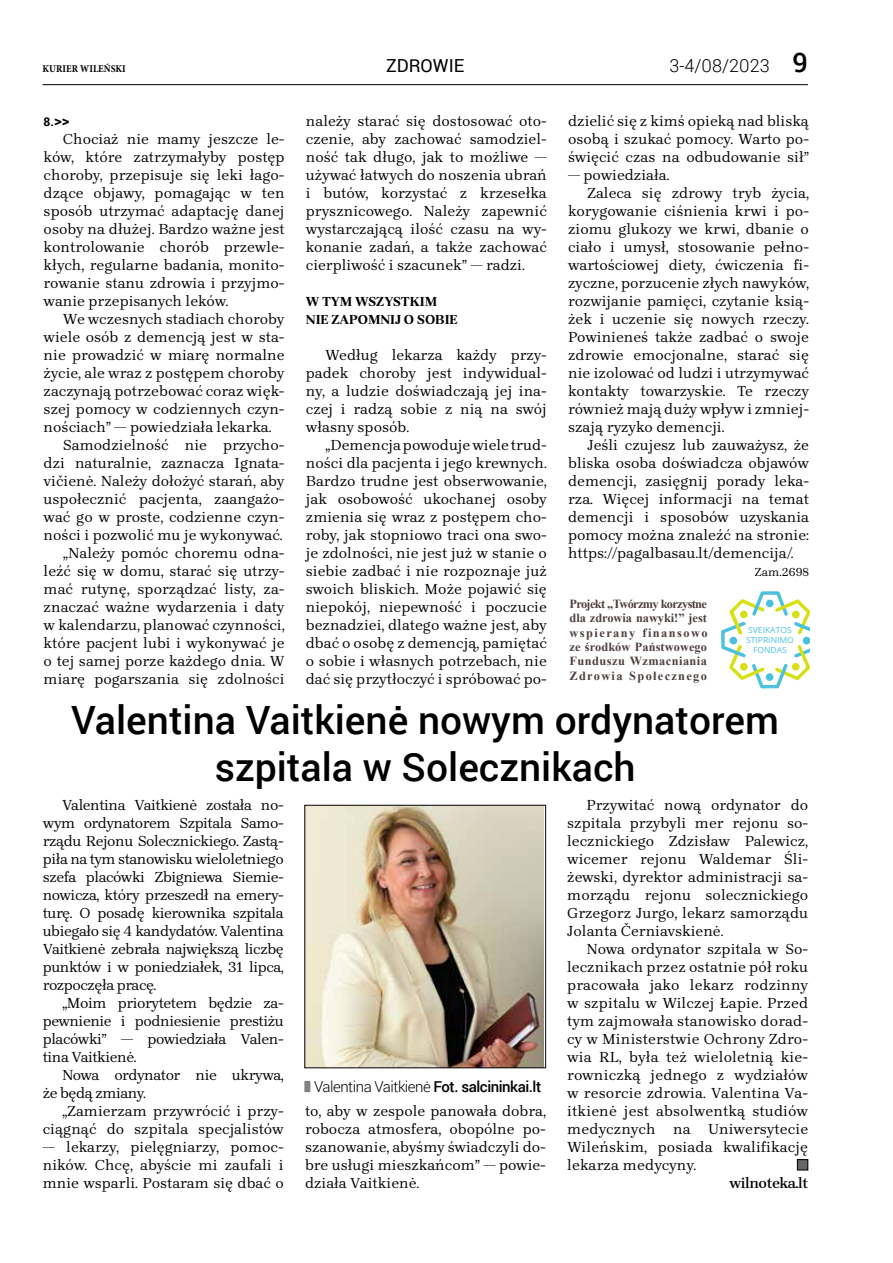
<style>
.page{position:relative;width:893px;height:1263px;background:#fff}
.page>*{position:absolute;margin:0;border:0;box-sizing:border-box;transform-origin:0 0}
.t1{font:500 39px/46.8px "Roboto";color:#000;text-align:center}
.t2{font:300 18px "Roboto";color:#000}
.t3{font:18px "Roboto";color:#000}
.t4{font:15px/18px "Brygada 1918";color:#000;text-align:justify}
.t5{font:15px/18px "Brygada 1918";letter-spacing:-.03em;color:#000}
.t6{font:300 15px "Roboto";letter-spacing:-.03em;color:#000}
.t7{font:600 15px "Brygada 1918";letter-spacing:-.03em;color:#000}
.t8{font:700 13.5px/18px "Brygada 1918";color:#000}
.t9{font:700 12.3px/14.4px "Times New Roman";letter-spacing:.035em;color:#4c3f3d;text-align:justify}
.t10{font:12px "Brygada 1918";color:#000}
.t11{font:700 12px "Roboto";color:#000}
.t12{font:700 condensed 10.5px "Minion Pro";color:#000}
.t13{font:8.25px/9.6px "Open Sans";color:#4cc0df;text-align:center;scale:1.04 1}
.s1{font-weight:500;font-size:27px}
.s2{font-size:15px}
.s3{font-weight:500}
</style>
<div class="page">
<hr style="left:43px;top:84px;width:765px;height:1px;background:#000">
<svg style="left:721px;top:591px;width:88px;height:97px"></svg>
<div style="left:792px;top:663px;width:8px;height:8px;background:#d9df15;border-radius:50%"></div>
<div style="left:766px;top:673px;width:7px;height:8px;background:#4cc0df;border-radius:50%"></div>
<div style="left:740px;top:663px;width:8px;height:8px;background:#d9df15;border-radius:50%"></div>
<div style="left:729px;top:637px;width:8px;height:7px;background:#4cc0df;border-radius:50%"></div>
<div style="left:740px;top:611px;width:8px;height:7px;background:#d9df15;border-radius:50%"></div>
<img style="left:307px;top:807px;width:237px;height:259px">
<div style="left:305px;top:805px;width:241px;height:263px;border:1px solid #000"></div>
<div style="left:304px;top:1081px;width:6px;height:11px;background:#808285"></div>
<div style="left:797px;top:1159px;width:11px;height:11px;background:#666"></div>
<div style="left:797px;top:1159px;width:11px;height:11px;border:1px solid #000"></div>
<p class="t12" style="left:43px;top:61px;width:85px">KURIER WILEŃSKI</p>
<p class="t3" style="left:386px;top:53px;width:80px">ZDROWIE</p>
<p class="t2" style="left:669px;top:53px;width:140px">3-4/08/2023 <span class="s1">9</span></p>
<p class="t4" style="left:568px;top:113px;width:242px">dzielić się z kimś opieką nad bliską osobą i szukać pomocy. Warto po&shy;święcić czas na odbudowanie sił”</p>
<p class="t4" style="left:568px;top:167px;width:103px">— powiedziała.</p>
<p class="t4" style="left:587px;top:185px;width:223px">Zaleca się zdrowy tryb życia,</p>
<p class="t4" style="left:568px;top:203px;width:242px">korygowanie ciśnienia krwi i po-</p>
<p class="t4" style="left:568px;top:221px;width:242px">ziomu glukozy we krwi, dbanie o</p>
<p class="t4" style="left:568px;top:239px;width:242px">ciało i umysł, stosowanie pełno-</p>
<p class="t4" style="left:568px;top:257px;width:242px">wartościowej diety, ćwiczenia fi-</p>
<p class="t4" style="left:568px;top:275px;width:242px">zyczne, porzucenie złych nawyków,</p>
<p class="t4" style="left:568px;top:293px;width:242px">rozwijanie pamięci, czytanie ksią-</p>
<p class="t4" style="left:568px;top:311px;width:242px">żek i uczenie się nowych rzeczy.</p>
<p class="t4" style="left:568px;top:329px;width:242px">Powinieneś także zadbać o swoje</p>
<p class="t4" style="left:568px;top:347px;width:242px">zdrowie emocjonalne, starać się</p>
<p class="t4" style="left:568px;top:365px;width:242px">nie izolować od ludzi i utrzymywać</p>
<p class="t4" style="left:568px;top:383px;width:242px">kontakty towarzyskie. Te rzeczy</p>
<p class="t4" style="left:568px;top:401px;width:242px">również mają duży wpływ i zmniej-</p>
<p class="t4" style="left:568px;top:419px;width:158px">szają ryzyko demencji.</p>
<p class="t4" style="left:587px;top:437px;width:223px">Jeśli czujesz lub zauważysz, że</p>
<p class="t4" style="left:568px;top:455px;width:242px">bliska osoba doświadcza objawów</p>
<p class="t4" style="left:568px;top:473px;width:242px">demencji, zasięgnij porady leka-</p>
<p class="t4" style="left:568px;top:491px;width:242px">rza. Więcej informacji na temat</p>
<p class="t4" style="left:568px;top:509px;width:242px">demencji i sposobów uzyskania</p>
<p class="t4" style="left:568px;top:527px;width:242px">pomocy można znaleźć na stronie:</p>
<p class="t4" style="left:568px;top:545px;width:227px">https://pagalbasau.lt/demencija/.</p>
<p class="t10" style="left:755px;top:565px;width:56px">Zam.2698</p>
<p class="t4" style="left:306px;top:113px;width:242px">należy starać się dostosować oto&shy;czenie, aby zachować samodziel&shy;ność tak długo, jak to możliwe — używać łatwych do noszenia ubrań i butów, korzystać z krzesełka prysznicowego. Należy zapewnić wystarczającą ilość czasu na wy&shy;konanie zadań, a także zachować cierpliwość i szacunek” — radzi.</p>
<p class="t8" style="left:306px;top:294px;width:153px">W TYM WSZYSTKIM<br>NIE ZAPOMNIJ O SOBIE</p>
<p class="t4" style="left:306px;top:347px;width:242px;text-indent:19px">Według lekarza każdy przy&shy;padek choroby jest indywidual&shy;ny, a ludzie doświadczają jej ina&shy;czej i radzą sobie z nią na swój własny sposób.</p>
<p class="t4" style="left:306px;top:437px;width:242px;text-indent:19px">„Demencja powoduje wiele trud&shy;ności dla pacjenta i jego krewnych.<br>Bardzo trudne jest obserwowanie, jak osobowość ukochanej osoby zmienia się wraz z postępem cho&shy;roby, jak stopniowo traci ona swo&shy;je zdolności, nie jest już w stanie o siebie zadbać i nie rozpoznaje już swoich bliskich. Może pojawić się niepokój, niepewność i poczucie beznadziei, dlatego ważne jest, aby dbać o osobę z demencją, pamiętać o sobie i własnych potrzebach, nie dać się przytłoczyć i spróbować po-</p>
<p class="t11" style="left:44px;top:113px;width:27px">8.<span class="s2">&gt;&gt;</span></p>
<p class="t4" style="left:44px;top:131px;width:242px;text-indent:19px">Chociaż nie mamy jeszcze le&shy;ków, które zatrzymałyby postęp choroby, przepisuje się leki łago&shy;dzące objawy, pomagając w ten sposób utrzymać adaptację danej osoby na dłużej. Bardzo ważne jest kontrolowanie chorób przewle&shy;kłych, regularne badania, monito&shy;rowanie stanu zdrowia i przyjmo&shy;wanie przepisanych leków.</p>
<p class="t4" style="left:63px;top:311px;width:223px">We wczesnych stadiach choroby</p>
<p class="t4" style="left:44px;top:329px;width:242px">wiele osób z demencją jest w sta-</p>
<p class="t4" style="left:44px;top:347px;width:242px">nie prowadzić w miarę normalne</p>
<p class="t4" style="left:44px;top:365px;width:242px">życie, ale wraz z postępem choroby</p>
<p class="t4" style="left:44px;top:383px;width:242px">zaczynają potrzebować coraz więk-</p>
<p class="t4" style="left:44px;top:401px;width:242px">szej pomocy w codziennych czyn-</p>
<p class="t4" style="left:44px;top:419px;width:229px">nościach” — powiedziała lekarka.</p>
<p class="t4" style="left:63px;top:437px;width:223px">Samodzielność nie przycho-</p>
<p class="t4" style="left:44px;top:455px;width:242px">dzi naturalnie, zaznacza Ignata-</p>
<p class="t4" style="left:44px;top:473px;width:242px">vičienė. Należy dołożyć starań, aby</p>
<p class="t4" style="left:44px;top:491px;width:242px">uspołecznić pacjenta, zaangażo-</p>
<p class="t4" style="left:44px;top:509px;width:242px">wać go w proste, codzienne czyn-</p>
<p class="t4" style="left:44px;top:527px;width:241px">ności i pozwolić mu je wykonywać.</p>
<p class="t4" style="left:63px;top:545px;width:223px">„Należy pomóc choremu odna-</p>
<p class="t4" style="left:44px;top:563px;width:242px">leźć się w domu, starać się utrzy-</p>
<p class="t4" style="left:44px;top:581px;width:242px">mać rutynę, sporządzać listy, za-</p>
<p class="t4" style="left:44px;top:599px;width:242px">znaczać ważne wydarzenia i daty</p>
<p class="t4" style="left:44px;top:617px;width:242px">w kalendarzu, planować czynności,</p>
<p class="t4" style="left:44px;top:635px;width:242px">które pacjent lubi i wykonywać je</p>
<p class="t4" style="left:44px;top:653px;width:242px">o tej samej porze każdego dnia. W</p>
<p class="t4" style="left:44px;top:671px;width:242px">miarę pogarszania się zdolności</p>
<p class="t9" style="left:569px;top:596px;width:140px">Projekt „Twórzmy korzystne dla zdrowia nawyki!” jest wspierany finansowo ze środków Państwowego Funduszu Wzmacniania Zdrowia Społecznego</p>
<h1 class="t1" style="left:71px;top:695px;width:709px">Valentina Vaitkienė nowym ordynatorem szpitala w Solecznikach</h1>
<p class="t4" style="left:43px;top:797px;width:242px;text-indent:19px">Valentina Vaitkienė została no&shy;wym ordynatorem Szpitala Samo&shy;rządu Rejonu Solecznickiego. Zastą&shy;piła na tym stanowisku wieloletniego szefa placówki Zbigniewa Siemie&shy;nowicza, który przeszedł na emery&shy;turę. O posadę kierownika szpitala ubiegało się 4 kandydatów. Valentina Vaitkienė zebrała największą liczbę punktów i w poniedziałek, 31 lipca, rozpoczęła pracę.</p>
<p class="t4" style="left:43px;top:995px;width:242px;text-indent:19px">„Moim priorytetem będzie za&shy;pewnienie i podniesienie prestiżu placówki” — powiedziała Valen&shy;tina Vaitkienė.</p>
<p class="t5" style="left:43px;top:1067px;width:242px;text-indent:19px">Nowa ordynator nie ukrywa, że będą zmiany.</p>
<p class="t4" style="left:43px;top:1103px;width:242px;text-align:right">„Zamierzam przywrócić i przy&shy;ciągnąć do szpitala specjalistów</p>
<p class="t4" style="left:43px;top:1139px;width:242px">— lekarzy, pielęgniarzy, pomoc&shy;ników. Chcę, abyście mi zaufali i mnie wsparli. Postaram się dbać o</p>
<p class="t13" style="left:746px;top:625px;width:48px">SVEIKATOS<br>STIPRINIMO<br>FONDAS</p>
<p class="t4" style="left:567px;top:797px;width:242px;text-indent:19px">Przywitać nową ordynator do szpitala przybyli mer rejonu so&shy;lecznickiego Zdzisław Palewicz, wicemer rejonu Waldemar Śli&shy;żewski, dyrektor administracji sa&shy;morządu rejonu solecznickiego Grzegorz Jurgo, lekarz samorządu Jolanta Černiavskienė.</p>
<p class="t4" style="left:567px;top:941px;width:242px;text-indent:19px">Nowa ordynator szpitala w So&shy;lecznikach przez ostatnie pół roku pracowała jako lekarz rodzinny w szpitalu w Wilczej Łapie. Przed tym zajmowała stanowisko dorad&shy;cy w Ministerstwie Ochrony Zdro&shy;wia RL, była też wieloletnią kie&shy;rowniczką jednego z wydziałów w resorcie zdrowia. Valentina Va&shy;itkienė jest absolwentką studiów medycznych na Uniwersytecie Wileńskim, posiada kwalifikację lekarza medycyny.</p>
<p class="t7" style="left:730px;top:1174px;width:80px">wilnoteka.lt</p>
<p class="t6" style="left:314px;top:1076px;width:229px">Valentina Vaitkienė <span class="s3">Fot. salcininkai.lt</span></p>
<p class="t4" style="left:305px;top:1103px;width:242px">to, aby w zespole panowała dobra, robocza atmosfera, obopólne po&shy;szanowanie, abyśmy świadczyli do&shy;bre usługi mieszkańcom” — powie&shy;działa Vaitkienė.</p>
</div>
